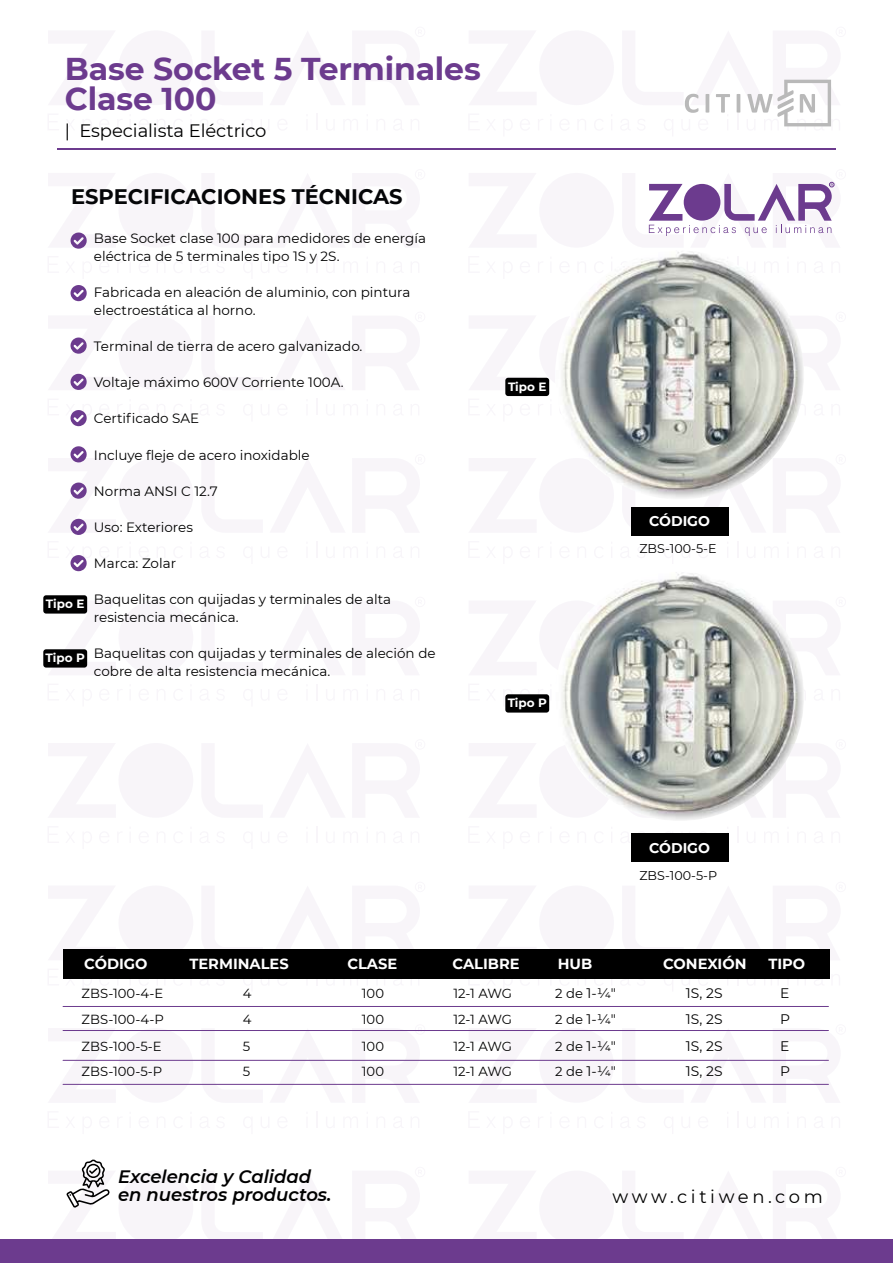
<style>
.page{position:relative;width:893px;height:1263px;background:#fff}
.page>*{position:absolute;margin:0;border:0;box-sizing:border-box;transform-origin:0 0}
.t1{font:700 31.5px/30px "Montserrat";letter-spacing:-.005em;color:#6c3b8e}
.t2{font:700 21px "Montserrat";color:#050608}
.t3{font:italic 600 18px/18px "Montserrat";color:#000}
.t4{font:18px "Montserrat";letter-spacing:-.005em;color:#000}
.t5{font:18px "Montserrat";letter-spacing:.2em;color:#000}
.t6{font:700 14.55px "Montserrat";color:#fff}
.t7{font:700 14.1px "Montserrat";color:#fff}
.t8{font:13.8px "Montserrat";color:#000}
.t9{font:13.5px/18px "Montserrat";color:#000}
.t10{font:13.2px "Montserrat";color:#000}
.t11{font:12.6px "Montserrat";color:#000}
.t12{font:700 12px "Montserrat";color:#fff}
.s1{font-size:13.2px}
</style>
<div class="page">
<div style="left:118px;top:30px;width:75px;height:75px;background:#f8f5f9;border-radius:50%"></div>
<div style="left:415px;top:27px;width:10px;height:10px;border:1px solid #6c3b8e;border-radius:50%"></div>
<div style="left:539px;top:30px;width:75px;height:75px;background:#f8f5f9;border-radius:50%"></div>
<div style="left:836px;top:27px;width:10px;height:10px;border:1px solid #6c3b8e;border-radius:50%"></div>
<div style="left:118px;top:173px;width:75px;height:75px;background:#f8f5f9;border-radius:50%"></div>
<div style="left:415px;top:169px;width:10px;height:10px;border:1px solid #6c3b8e;border-radius:50%"></div>
<svg style="left:648px;top:183px;width:97px;height:53px"></svg>
<div style="left:539px;top:173px;width:75px;height:75px;background:#f8f5f9;border-radius:50%"></div>
<div style="left:836px;top:169px;width:10px;height:10px;border:1px solid #6c3b8e;border-radius:50%"></div>
<svg style="left:745px;top:172px;width:98px;height:64px"></svg>
<div style="left:118px;top:315px;width:75px;height:75px;background:#f8f5f9;border-radius:50%"></div>
<div style="left:415px;top:312px;width:10px;height:10px;border:1px solid #6c3b8e;border-radius:50%"></div>
<div style="left:539px;top:315px;width:75px;height:75px;background:#f8f5f9;border-radius:50%"></div>
<svg style="left:505px;top:377px;width:32px;height:2px"></svg>
<div style="left:836px;top:312px;width:10px;height:10px;border:1px solid #6c3b8e;border-radius:50%"></div>
<div style="left:118px;top:458px;width:75px;height:75px;background:#f8f5f9;border-radius:50%"></div>
<div style="left:415px;top:454px;width:10px;height:10px;border:1px solid #6c3b8e;border-radius:50%"></div>
<svg style="left:699px;top:468px;width:63px;height:65px"></svg>
<div style="left:539px;top:458px;width:75px;height:75px;background:#f8f5f9;border-radius:50%"></div>
<div style="left:836px;top:454px;width:10px;height:10px;border:1px solid #6c3b8e;border-radius:50%"></div>
<div style="left:118px;top:600px;width:75px;height:75px;background:#f8f5f9;border-radius:50%"></div>
<svg style="left:86px;top:600px;width:2px;height:68px"></svg>
<div style="left:415px;top:597px;width:10px;height:10px;border:1px solid #6c3b8e;border-radius:50%"></div>
<div style="left:539px;top:600px;width:75px;height:75px;background:#f8f5f9;border-radius:50%"></div>
<div style="left:836px;top:597px;width:10px;height:10px;border:1px solid #6c3b8e;border-radius:50%"></div>
<div style="left:118px;top:743px;width:75px;height:75px;background:#f8f5f9;border-radius:50%"></div>
<div style="left:415px;top:739px;width:10px;height:10px;border:1px solid #6c3b8e;border-radius:50%"></div>
<div style="left:539px;top:743px;width:75px;height:75px;background:#f8f5f9;border-radius:50%"></div>
<div style="left:836px;top:739px;width:10px;height:10px;border:1px solid #6c3b8e;border-radius:50%"></div>
<svg style="left:773px;top:742px;width:70px;height:37px"></svg>
<div style="left:118px;top:885px;width:75px;height:75px;background:#f8f5f9;border-radius:50%"></div>
<svg style="left:343px;top:978px;width:15px;height:1px"></svg>
<div style="left:415px;top:882px;width:10px;height:10px;border:1px solid #6c3b8e;border-radius:50%"></div>
<div style="left:539px;top:885px;width:75px;height:75px;background:#f8f5f9;border-radius:50%"></div>
<svg style="left:468px;top:978px;width:12px;height:1px"></svg>
<svg style="left:764px;top:978px;width:15px;height:1px"></svg>
<div style="left:836px;top:882px;width:10px;height:10px;border:1px solid #6c3b8e;border-radius:50%"></div>
<svg style="left:201px;top:1031px;width:62px;height:53px"></svg>
<svg style="left:269px;top:1031px;width:77px;height:53px"></svg>
<div style="left:118px;top:1028px;width:75px;height:75px;background:#f8f5f9;border-radius:50%"></div>
<svg style="left:62px;top:1030px;width:54px;height:55px"></svg>
<div style="left:415px;top:1024px;width:10px;height:10px;border:1px solid #6c3b8e;border-radius:50%"></div>
<svg style="left:352px;top:1027px;width:70px;height:57px"></svg>
<svg style="left:622px;top:1031px;width:62px;height:53px"></svg>
<svg style="left:690px;top:1031px;width:76px;height:53px"></svg>
<div style="left:539px;top:1028px;width:75px;height:75px;background:#f8f5f9;border-radius:50%"></div>
<svg style="left:468px;top:1031px;width:69px;height:53px"></svg>
<div style="left:836px;top:1024px;width:10px;height:10px;border:1px solid #6c3b8e;border-radius:50%"></div>
<svg style="left:773px;top:1027px;width:70px;height:58px"></svg>
<div style="left:118px;top:1170px;width:75px;height:75px;background:#f8f5f9;border-radius:50%"></div>
<div style="left:415px;top:1167px;width:10px;height:10px;border:1px solid #6c3b8e;border-radius:50%"></div>
<div style="left:539px;top:1170px;width:75px;height:75px;background:#f8f5f9;border-radius:50%"></div>
<div style="left:836px;top:1167px;width:10px;height:10px;border:1px solid #6c3b8e;border-radius:50%"></div>
<svg style="left:684px;top:93px;width:57px;height:20px"></svg>
<svg style="left:747px;top:30px;width:96px;height:97px"></svg>
<div style="left:0;top:1239px;width:893px;height:24px;background:#6c3b8e"></div>
<img style="left:555px;top:251px;width:249px;height:248px;border-radius:124px">
<img style="left:555px;top:572px;width:249px;height:249px;border-radius:124px">
<svg style="left:70px;top:232px;width:17px;height:17px"></svg>
<svg style="left:71px;top:285px;width:16px;height:16px"></svg>
<svg style="left:70px;top:337px;width:17px;height:53px"></svg>
<svg style="left:70px;top:410px;width:17px;height:16px"></svg>
<svg style="left:70px;top:446px;width:17px;height:89px"></svg>
<svg style="left:70px;top:555px;width:17px;height:16px"></svg>
<div style="left:43px;top:595px;width:44px;height:19px;background:#000;border-radius:3px"></div>
<div style="left:505px;top:378px;width:44px;height:18px;background:#000;border-radius:3px"></div>
<div style="left:43px;top:649px;width:44px;height:19px;background:#000;border-radius:3px"></div>
<div style="left:505px;top:694px;width:44px;height:18px;background:#000;border-radius:3px"></div>
<hr style="left:57px;top:148px;width:779px;height:2px;background:#6c3b8e">
<div style="left:631px;top:834px;width:97px;height:28px;background:#000"></div>
<div style="left:63px;top:949px;width:767px;height:29px;background:#000"></div>
<hr style="left:63px;top:1006px;width:765px;height:1px;background:#6c3b8e">
<hr style="left:63px;top:1030px;width:765px;height:1px;background:#6c3b8e">
<hr style="left:63px;top:1060px;width:765px;height:1px;background:#6c3b8e">
<hr style="left:63px;top:1084px;width:765px;height:1px;background:#6c3b8e">
<div style="left:631px;top:507px;width:97px;height:28px;background:#000"></div>
<svg style="left:66px;top:1159px;width:44px;height:49px"></svg>
<h1 class="t1" style="left:65px;top:52px;width:417px">Base Socket 5 Terminales<br>Clase 100</h1>
<h3 class="t4" style="left:65px;top:118px;width:203px">| Especialista Eléctrico</h3>
<h2 class="t2" style="left:71px;top:181px;width:333px">ESPECIFICACIONES TÉCNICAS</h2>
<p class="t9" style="left:94px;top:229px;width:334px">Base Socket clase 100 para medidores de energía eléctrica de 5 terminales tipo 1S y 2S.</p>
<p class="t9" style="left:94px;top:283px;width:318px">Fabricada en aleación de aluminio, con pintura electroestática al horno.</p>
<p class="t9" style="left:94px;top:337px;width:270px">Terminal de tierra de acero galvanizado.</p>
<p class="t9" style="left:94px;top:373px;width:251px">Voltaje máximo 600V Corriente 100A.</p>
<p class="t9" style="left:94px;top:409px;width:107px">Certificado SAE</p>
<p class="t9" style="left:94px;top:445px;width:217px">Incluye fleje de acero inoxidable</p>
<p class="t9" style="left:94px;top:481px;width:125px">Norma ANSI C 12.7</p>
<p class="t9" style="left:94px;top:517px;width:100px">Uso: Exteriores</p>
<p class="t9" style="left:94px;top:553px;width:84px">Marca: Zolar</p>
<p class="t9" style="left:94px;top:589px;width:299px">Baquelitas con quijadas y terminales de alta resistencia mecánica.</p>
<p class="t9" style="left:94px;top:643px;width:343px">Baquelitas con quijadas y terminales de aleción de cobre de alta resistencia mecánica.</p>
<p class="t12" style="left:46px;top:595px;width:40px">Tipo E</p>
<p class="t12" style="left:46px;top:649px;width:41px">Tipo P</p>
<p class="t12" style="left:508px;top:378px;width:40px">Tipo E</p>
<p class="t12" style="left:508px;top:694px;width:41px">Tipo P</p>
<p class="t7" style="left:649px;top:511px;width:62px">CÓDIGO</p>
<p class="t11" style="left:639px;top:540px;width:79px">ZBS-100-5-E</p>
<p class="t7" style="left:649px;top:838px;width:62px">CÓDIGO</p>
<p class="t11" style="left:639px;top:867px;width:79px">ZBS-100-5-P</p>
<p class="t6" style="left:84px;top:954px;width:65px">CÓDIGO</p>
<p class="t6" style="left:189px;top:954px;width:101px">TERMINALES</p>
<p class="t6" style="left:347px;top:954px;width:51px">CLASE</p>
<p class="t6" style="left:453px;top:954px;width:69px">CALIBRE</p>
<p class="t6" style="left:558px;top:954px;width:36px">HUB</p>
<p class="t6" style="left:663px;top:954px;width:85px">CONEXIÓN</p>
<p class="t6" style="left:768px;top:954px;width:38px">TIPO</p>
<p class="t10" style="left:82px;top:984px;width:83px">ZBS-100-4-E</p>
<p class="t10" style="left:243px;top:984px;width:10px">4</p>
<p class="t10" style="left:362px;top:984px;width:24px">100</p>
<p class="t10" style="left:453px;top:984px;width:60px">12-1 AWG</p>
<p class="t8" style="left:555px;top:983px;width:62px"><span class="s1">2 de</span> 1-¼"</p>
<p class="t8" style="left:686px;top:983px;width:38px">1S, 2S</p>
<p class="t8" style="left:780px;top:983px;width:11px">E</p>
<p class="t10" style="left:82px;top:1010px;width:84px">ZBS-100-4-P</p>
<p class="t10" style="left:243px;top:1010px;width:10px">4</p>
<p class="t10" style="left:362px;top:1010px;width:24px">100</p>
<p class="t10" style="left:453px;top:1010px;width:60px">12-1 AWG</p>
<p class="t8" style="left:555px;top:1009px;width:62px"><span class="s1">2 de</span> 1-¼"</p>
<p class="t8" style="left:686px;top:1009px;width:38px">1S, 2S</p>
<p class="t8" style="left:780px;top:1009px;width:11px">P</p>
<p class="t10" style="left:82px;top:1038px;width:82px">ZBS-100-5-E</p>
<p class="t10" style="left:243px;top:1038px;width:9px">5</p>
<p class="t10" style="left:362px;top:1038px;width:24px">100</p>
<p class="t10" style="left:453px;top:1038px;width:60px">12-1 AWG</p>
<p class="t8" style="left:555px;top:1037px;width:62px"><span class="s1">2 de</span> 1-¼"</p>
<p class="t8" style="left:686px;top:1037px;width:38px">1S, 2S</p>
<p class="t8" style="left:780px;top:1037px;width:11px">E</p>
<p class="t10" style="left:82px;top:1062px;width:82px">ZBS-100-5-P</p>
<p class="t10" style="left:243px;top:1062px;width:9px">5</p>
<p class="t10" style="left:362px;top:1062px;width:24px">100</p>
<p class="t10" style="left:453px;top:1062px;width:60px">12-1 AWG</p>
<p class="t8" style="left:555px;top:1062px;width:62px"><span class="s1">2 de</span> 1-¼"</p>
<p class="t8" style="left:686px;top:1062px;width:38px">1S, 2S</p>
<p class="t8" style="left:780px;top:1062px;width:11px">P</p>
<h3 class="t3" style="left:118px;top:1167px;width:215px">Excelencia y Calidad en nuestros productos.</h3>
<h3 class="t5" style="left:613px;top:1184px;width:212px">www.citiwen.com</h3>
</div>
